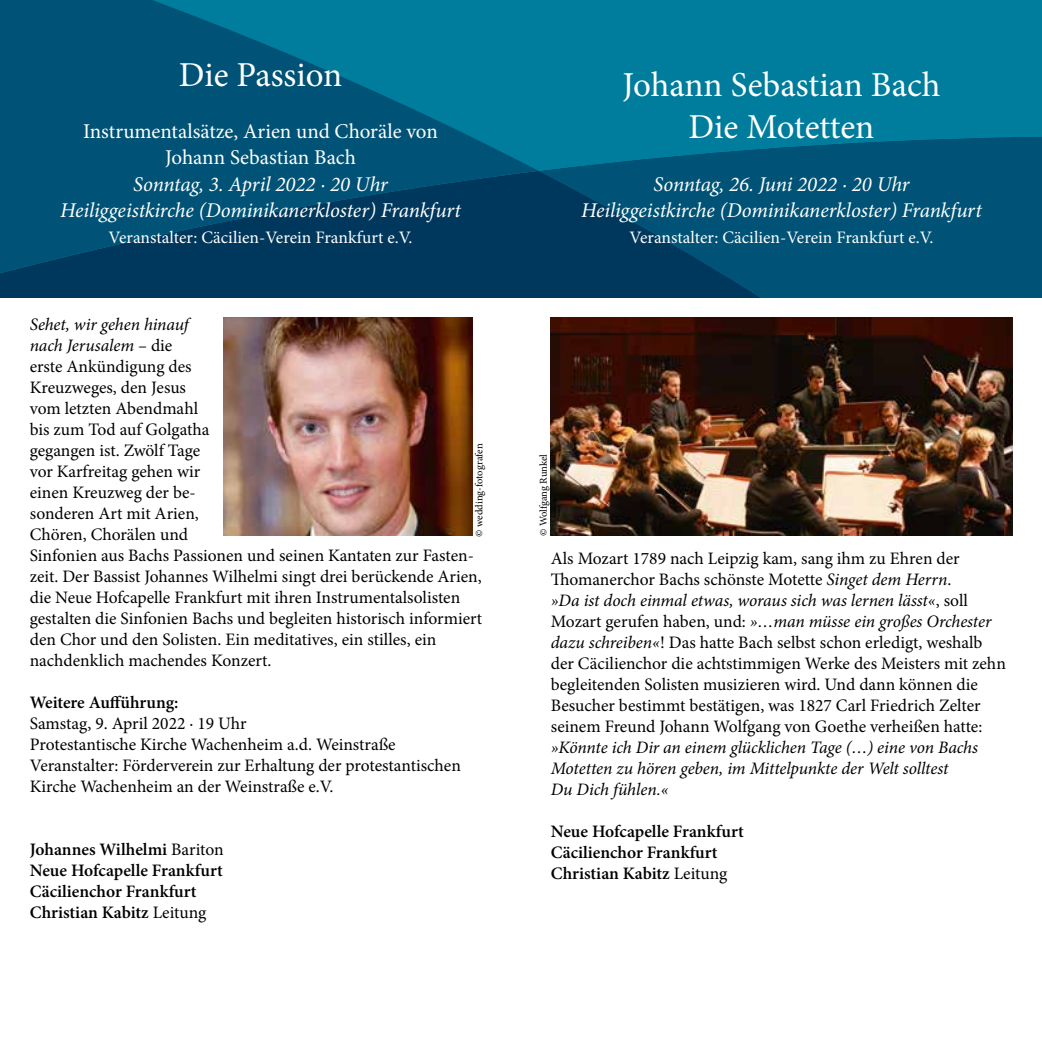
<style>
.page{position:relative;width:1042px;height:1042px;background:#fff}
.page>*{position:absolute;margin:0;border:0;box-sizing:border-box;transform-origin:0 0}
.t1{font:35px/42px "Minion Pro";letter-spacing:-.005em;color:#fff;text-align:center}
.t2{font:italic 21px/26.2px "Minion Pro";letter-spacing:-.01em;color:#fff;text-align:center}
.t3{font:21px/26.2px "Minion Pro";color:#fff;text-align:center}
.t4{font:17.5px/21px "Minion Pro";color:#000}
.t5{font:600 17.5px/21px "Minion Pro";color:#000}
.t6{font:italic 17.5px/21px "Minion Pro";letter-spacing:-.01em;color:#000}
.t7{font:17.5px "Minion Pro";color:#fff}
.t8{font:10.5px "Minion Pro";color:#000}
.s1{font-style:italic}
.s2{font-weight:400}
</style>
<div class="page">
<svg style="left:539px;top:0;width:503px;height:171px;background:#007797"></svg>
<svg style="left:539px;top:171px;width:503px;height:127px;background:#004c70"></svg>
<svg style="left:0;top:0;width:539px;height:298px;background:#005376"></svg>
<img style="left:551px;top:317px;width:461px;height:219px">
<img style="left:223px;top:317px;width:249px;height:219px">
<h1 class="t1" style="left:179px;top:54px;width:165px">Die Passion</h1>
<p class="t3" style="left:83px;top:118px;width:356px">Instrumentalsätze, Arien und Choräle von<br>Johann Sebastian Bach</p>
<p class="t2" style="left:60px;top:171px;width:402px">Sonntag, 3. April 2022 · 20 Uhr<br>Heiliggeistkirche (Dominikanerkloster) Frankfurt</p>
<p class="t7" style="left:109px;top:226px;width:305px">Veranstalter: Cäcilien-Verein Frankfurt e.V.</p>
<h1 class="t1" style="left:622px;top:64px;width:320px">Johann Sebastian Bach<br>Die Motetten</h1>
<p class="t2" style="left:581px;top:171px;width:402px">Sonntag, 26. Juni 2022 · 20 Uhr<br>Heiliggeistkirche (Dominikanerkloster) Frankfurt</p>
<p class="t7" style="left:629px;top:226px;width:305px">Veranstalter: Cäcilien-Verein Frankfurt e.V.</p>
<p class="t4" style="left:30px;top:314px;width:454px"><span class="s1">Sehet, wir gehen hinauf<br>nach Jerusalem –</span> die<br>erste Ankündigung des<br>Kreuzweges, den Jesus<br>vom letzten Abendmahl<br>bis zum Tod auf Golgatha<br>gegangen ist. Zwölf Tage<br>vor Karfreitag gehen wir<br>einen Kreuzweg der be-<br>sonderen Art mit Arien,<br>Chören, Chorälen und<br>Sinfonien aus Bachs Passionen und seinen Kantaten zur Fasten&shy;zeit. Der Bassist Johannes Wilhelmi singt drei berückende Arien, die Neue Hofcapelle Frankfurt mit ihren Instrumentalsolisten gestalten die Sinfonien Bachs und begleiten historisch informiert den Chor und den Solisten. Ein meditatives, ein stilles, ein nachdenklich machendes Konzert.</p>
<p class="t5" style="left:30px;top:692px;width:150px">Weitere Aufführung:</p>
<p class="t4" style="left:30px;top:713px;width:433px">Samstag, 9. April 2022 · 19 Uhr<br>Protestantische Kirche Wachenheim a.d. Weinstraße Veranstalter: Förderverein zur Erhaltung der protestantischen Kirche Wachenheim an der Weinstraße e.V.</p>
<p class="t8" style="left:472px;top:536px;width:94px;rotate:-90deg">© wedding-fotografen</p>
<p class="t8" style="left:536px;top:536px;width:84px;rotate:-90deg">© Wolfgang Runkel</p>
<p class="t4" style="left:551px;top:547px;width:457px">Als Mozart 1789 nach Leipzig kam, sang ihm zu Ehren der Thomanerchor Bachs schönste Motette <span class="s1">Singet dem Herrn</span>.<br><span class="s1">»Da ist doch einmal etwas, woraus sich was lernen lässt«</span>, soll Mozart gerufen haben, und: <span class="s1">»…man müsse ein großes Orchester dazu schreiben«</span>! Das hatte Bach selbst schon erledigt, weshalb der Cäcilienchor die achtstimmigen Werke des Meisters mit zehn begleitenden Solisten musizieren wird. Und dann können die Besucher bestimmt bestätigen, was 1827 Carl Friedrich Zelter seinem Freund Johann Wolfgang von Goethe verheißen hatte:</p>
<p class="t6" style="left:551px;top:736px;width:429px">»Könnte ich Dir an einem glücklichen Tage (…) eine von Bachs<br>Motetten zu hören geben, im Mittelpunkte der Welt solltest<br>Du Dich fühlen.«</p>
<p class="t5" style="left:551px;top:820px;width:194px">Neue Hofcapelle Frankfurt<br>Cäcilienchor Frankfurt<br>Christian Kabitz <span class="s2">Leitung</span></p>
<p class="t5" style="left:30px;top:839px;width:195px">Johannes Wilhelmi <span class="s2">Bariton<br></span>Neue Hofcapelle Frankfurt<br>Cäcilienchor Frankfurt<br>Christian Kabitz <span class="s2">Leitung</span></p>
</div>
